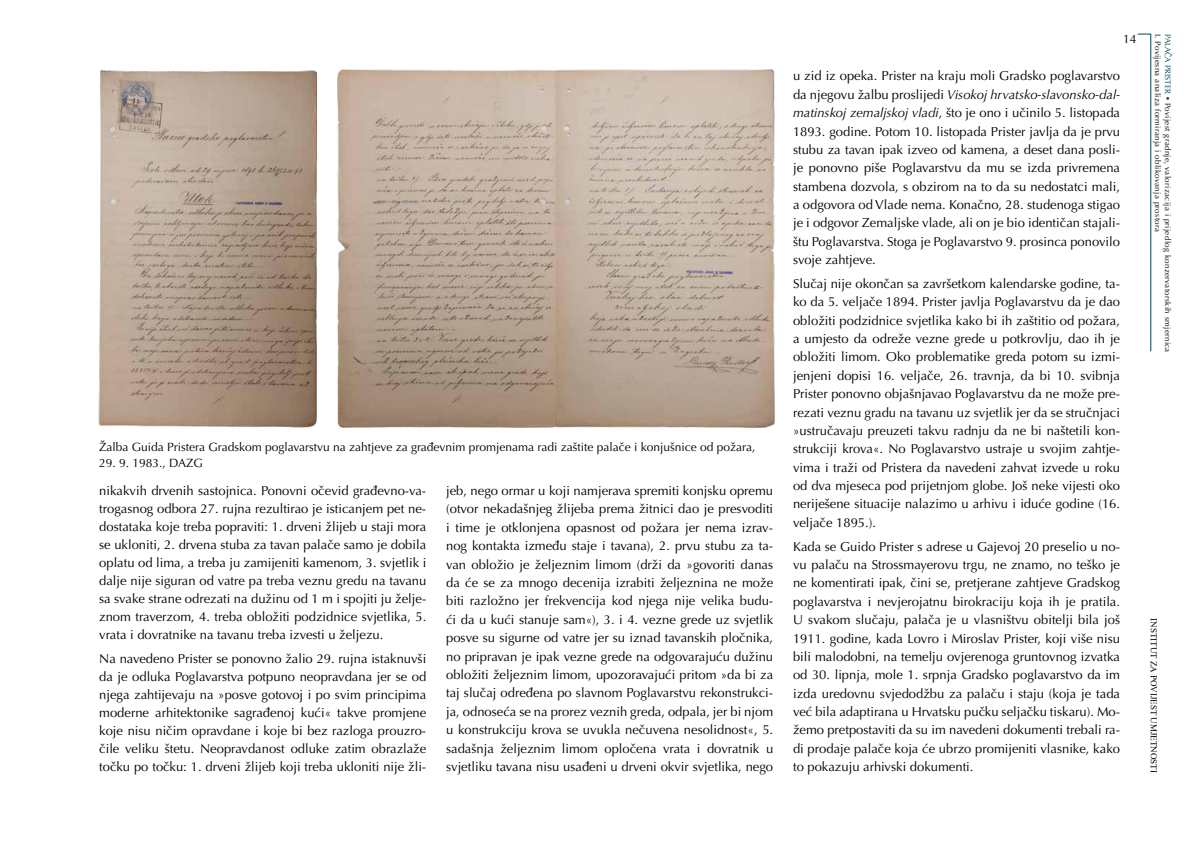
<style>
.page{position:relative;width:1191px;height:842px;background:#fff}
.page>*{position:absolute;margin:0;border:0;box-sizing:border-box;transform-origin:0 0}
.t1{font:13px/18.4px "Optima LT Pro";color:#000;text-align:justify}
.t2{font:12px "Optima LT Pro";color:#000}
.t3{font:9px "Times New Roman";color:#000}
.t4{font:8px/9.8px "Optima LT Pro";letter-spacing:.04em;color:#000}
.s1{color:#003f57}
.s2{font-style:italic}
</style>
<div class="page">
<hr style="left:1150px;top:34px;width:1px;height:317px;background:#003f57">
<svg style="left:1137px;top:34px;width:13px;height:1px"></svg>
<img style="left:98px;top:69px;width:218px;height:359px">
<img style="left:337px;top:69px;width:438px;height:359px">
<p class="t2" style="left:99px;top:439px;width:658px">Žalba Guida Pristera Gradskom poglavarstvu na zahtjeve za građevnim promjenama radi zaštite palače i konjušnice od požara,</p>
<p class="t2" style="left:99px;top:455px;width:105px">29. 9. 1983., DAZG</p>
<p class="t1" style="left:99px;top:481px;width:328px;line-height:18px">nikakvih drvenih sastojnica. Ponovni očevid građevno-va&shy;trogasnog odbora 27. rujna rezultirao je isticanjem pet ne&shy;dostataka koje treba popraviti: 1. drveni žlijeb u staji mora se ukloniti, 2. drvena stuba za tavan palače samo je dobila oplatu od lima, a treba ju zamijeniti kamenom, 3. svjetlik i dalje nije siguran od vatre pa treba veznu gredu na tavanu sa svake strane odrezati na dužinu od 1 m i spojiti ju želje&shy;znom traverzom, 4. treba obložiti podzidnice svjetlika, 5. vrata i dovratnike na tavanu treba izvesti u željezu.</p>
<p class="t1" style="left:99px;top:649px;width:328px;line-height:18px">Na navedeno Prister se ponovno žalio 29. rujna istaknuvši da je odluka Poglavarstva potpuno neopravdana jer se od njega zahtijevaju na »posve gotovoj i po svim principima moderne arhitektonike sagrađenoj kući« takve promjene koje nisu ničim opravdane i koje bi bez razloga prouzro&shy;čile veliku štetu. Neopravdanost odluke zatim obrazlaže točku po točku: 1. drveni žlijeb koji treba ukloniti nije žli-</p>
<p class="t1" style="left:446px;top:481px;width:328px">jeb, nego ormar u koji namjerava spremiti konjsku opremu (otvor nekadašnjeg žlijeba prema žitnici dao je presvoditi i time je otklonjena opasnost od požara jer nema izrav&shy;nog kontakta između staje i tavana), 2. prvu stubu za ta&shy;van obložio je željeznim limom (drži da »govoriti danas da će se za mnogo decenija izrabiti željeznina ne može biti razložno jer frekvencija kod njega nije velika budu&shy;ći da u kući stanuje sam«), 3. i 4. vezne grede uz svjetlik posve su sigurne od vatre jer su iznad tavanskih pločnika, no pripravan je ipak vezne grede na odgovarajuću dužinu obložiti željeznim limom, upozoravajući pritom »da bi za taj slučaj određena po slavnom Poglavarstvu rekonstrukci&shy;ja, odnoseća se na prorez veznih greda, odpala, jer bi njom u konstrukciju krova se uvukla nečuvena nesolidnost«, 5. sadašnja željeznim limom opločena vrata i dovratnik u svjetliku tavana nisu usađeni u drveni okvir svjetlika, nego</p>
<p class="t2" style="left:1123px;top:31px;width:15px">14</p>
<p class="t4" style="left:1172px;top:34px;width:320px;rotate:90deg"><span class="s1">PALAČA PRISTER •</span> Povijest gradnje, valorizacija i prijedlog konzervatorskih smjernica<br>I. Povijesna analiza formiranja i oblikovanja prostora</p>
<p class="t1" style="left:793px;top:67px;width:328px">u zid iz opeka. Prister na kraju moli Gradsko poglavarstvo da njegovu žalbu proslijedi <span class="s2">Visokoj hrvatsko-slavonsko-dal&shy;matinskoj zemaljskoj vladi</span>, što je ono i učinilo 5. listopada 1893. godine. Potom 10. listopada Prister javlja da je prvu stubu za tavan ipak izveo od kamena, a deset dana posli&shy;je ponovno piše Poglavarstvu da mu se izda privremena stambena dozvola, s obzirom na to da su nedostatci mali, a odgovora od Vlade nema. Konačno, 28. studenoga stigao je i odgovor Zemaljske vlade, ali on je bio identičan stajali&shy;štu Poglavarstva. Stoga je Poglavarstvo 9. prosinca ponovilo svoje zahtjeve.</p>
<p class="t1" style="left:793px;top:275px;width:328px">Slučaj nije okončan sa završetkom kalendarske godine, ta&shy;ko da 5. veljače 1894. Prister javlja Poglavarstvu da je dao obložiti podzidnice svjetlika kako bi ih zaštitio od požara, a umjesto da odreže vezne grede u potkrovlju, dao ih je obložiti limom. Oko problematike greda potom su izmi&shy;jenjeni dopisi 16. veljače, 26. travnja, da bi 10. svibnja Prister ponovno objašnjavao Poglavarstvu da ne može pre&shy;rezati veznu gradu na tavanu uz svjetlik jer da se stručnjaci »ustručavaju preuzeti takvu radnju da ne bi naštetili kon&shy;strukciji krova«. No Poglavarstvo ustraje u svojim zahtje&shy;vima i traži od Pristera da navedeni zahvat izvede u roku od dva mjeseca pod prijetnjom globe. Još neke vijesti oko neriješene situacije nalazimo u arhivu i iduće godine (16. veljače 1895.).</p>
<p class="t1" style="left:793px;top:537px;width:328px">Kada se Guido Prister s adrese u Gajevoj 20 preselio u no&shy;vu palaču na Strossmayerovu trgu, ne znamo, no teško je ne komentirati ipak, čini se, pretjerane zahtjeve Gradskog poglavarstva i nevjerojatnu birokraciju koja ih je pratila.<br>U svakom slučaju, palača je u vlasništvu obitelji bila još 1911. godine, kada Lovro i Miroslav Prister, koji više nisu bili malodobni, na temelju ovjerenoga gruntovnog izvatka od 30. lipnja, mole 1. srpnja Gradsko poglavarstvo da im izda uredovnu svjedodžbu za palaču i staju (koja je tada već bila adaptirana u Hrvatsku pučku seljačku tiskaru). Mo&shy;žemo pretpostaviti da su im navedeni dokumenti trebali ra&shy;di prodaje palače koja će ubrzo promijeniti vlasnike, kako to pokazuju arhivski dokumenti.</p>
<p class="t3" style="left:1160px;top:618px;width:156px;rotate:90deg">INSTITUT ZA POVIJEST UMJETNOSTI</p>
</div>
